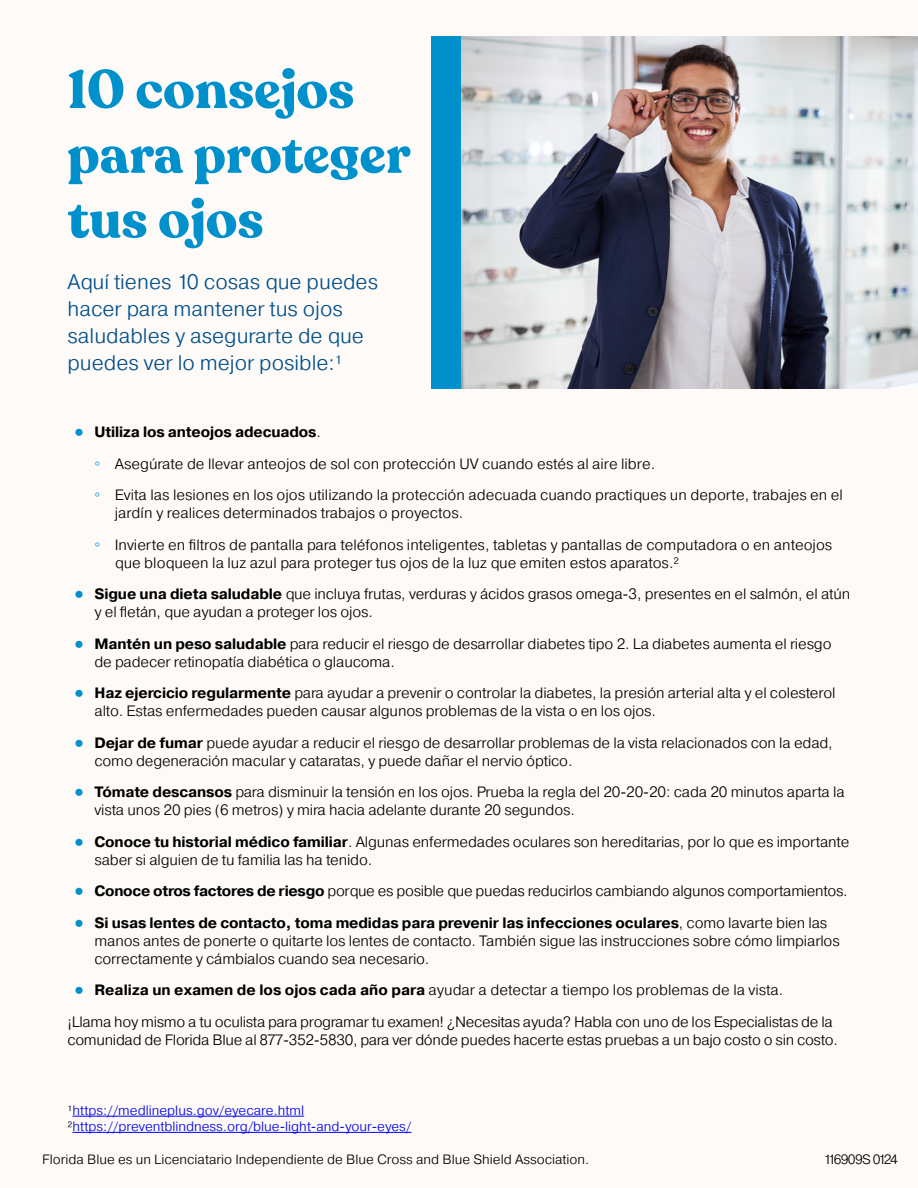
<style>
.page{position:relative;width:918px;height:1188px;background:#fdfaf8}
.page>*{position:absolute;margin:0;border:0;box-sizing:border-box;transform-origin:0 0}
.t1{font:700 54px/64.8px "Recoleta";color:#0091cc}
.t2{font:300 21px/27px "Pragmatica";color:#004f8a}
.t3{font:300 15px/18px "Pragmatica";letter-spacing:-.01em;color:#000}
.t4{font:700 15px "Pragmatica";letter-spacing:-.01em;color:#000}
.t5{font:300 13.5px "Pragmatica";color:#00e}
.t6{font:300 13.5px "Pragmatica";color:#000}
.t7{font:300 13.5px "Pragmatica";letter-spacing:-.115em;color:#000}
.s1{font-family:"Arial";font-size:16.5px;color:#0091cc}
.s2{font-weight:300}
.s3{font-family:"Arial";font-weight:400;font-size:16.5px;color:#0091cc}
.s4{font-family:"Arial";font-weight:700;font-size:16.5px;color:#0091cc}
.s5{font-weight:700}
.s6{color:#000}
</style>
<div class="page">
<img style="left:461px;top:37px;width:457px;height:352px">
<hr style="left:72px;top:1116px;width:232px;height:1px;background:#00e">
<hr style="left:73px;top:1132px;width:338px;height:1px;background:#00e">
<div style="left:432px;top:37px;width:29px;height:352px;background:#0091cc"></div>
<h1 class="t1" style="left:68px;top:58px;width:344px">10 consejos para proteger tus ojos</h1>
<h2 class="t2" style="left:68px;top:268px;width:312px">Aquí tienes 10 cosas que puedes hacer para mantener tus ojos saludables y asegurarte de que puedes ver lo mejor posible:¹</h2>
<p class="t4" style="left:74px;top:422px;width:248px"><span class="s1">●</span> Utiliza los anteojos adecuados<span class="s2">.</span></p>
<p class="t3" style="left:94px;top:454px;width:562px"><span class="s3">◦</span> Asegúrate de llevar anteojos de sol con protección UV cuando estés al aire libre.</p>
<p class="t3" style="left:115px;top:486px;width:730px;text-indent:-20px"><span class="s3">◦</span> Evita las lesiones en los ojos utilizando la protección adecuada cuando practiques un deporte, trabajes en el jardín y realices determinados trabajos o proyectos.</p>
<p class="t3" style="left:115px;top:535px;width:719px;text-indent:-20px"><span class="s3">◦</span> Invierte en filtros de pantalla para teléfonos inteligentes, tabletas y pantallas de computadora o en anteojos que bloqueen la luz azul para proteger tus ojos de la luz que emiten estos aparatos.²</p>
<p class="t3" style="left:94px;top:585px;width:757px;text-indent:-20px"><span class="s4">●</span> <span class="s5">Sigue una dieta saludable</span> que incluya frutas, verduras y ácidos grasos omega-3, presentes en el salmón, el atún y el fletán, que ayudan a proteger los ojos.</p>
<p class="t3" style="left:94px;top:634px;width:739px;text-indent:-20px"><span class="s4">●</span> <span class="s5">Mantén un peso saludable</span> para reducir el riesgo de desarrollar diabetes tipo 2. La diabetes aumenta el riesgo de padecer retinopatía diabética o glaucoma.</p>
<p class="t3" style="left:94px;top:684px;width:743px;text-indent:-20px"><span class="s4">●</span> <span class="s5">Haz ejercicio regularmente</span> para ayudar a prevenir o controlar la diabetes, la presión arterial alta y el colesterol alto. Estas enfermedades pueden causar algunos problemas de la vista o en los ojos.</p>
<p class="t3" style="left:94px;top:733px;width:740px;text-indent:-20px"><span class="s4">●</span> <span class="s5">Dejar de fumar</span> puede ayudar a reducir el riesgo de desarrollar problemas de la vista relacionados con la edad, como degeneración macular y cataratas, y puede dañar el nervio óptico.</p>
<p class="t3" style="left:94px;top:783px;width:752px;text-indent:-20px"><span class="s4">●</span> <span class="s5">Tómate descansos</span> para disminuir la tensión en los ojos. Prueba la regla del 20-20-20: cada 20 minutos aparta la vista unos 20 pies (6 metros) y mira hacia adelante durante 20 segundos.</p>
<p class="t3" style="left:94px;top:832px;width:756px;text-indent:-20px"><span class="s4">●</span> <span class="s5">Conoce tu historial médico familiar</span>. Algunas enfermedades oculares son hereditarias, por lo que es importante saber si alguien de tu familia las ha tenido.</p>
<p class="t3" style="left:74px;top:882px;width:775px"><span class="s4">●</span> <span class="s5">Conoce otros factores de riesgo</span> porque es posible que puedas reducirlos cambiando algunos comportamientos.</p>
<p class="t3" style="left:94px;top:913px;width:747px;text-indent:-20px"><span class="s4">●</span> <span class="s5">Si usas lentes de contacto, toma medidas para prevenir las infecciones oculares</span>, como lavarte bien las manos antes de ponerte o quitarte los lentes de contacto. También sigue las instrucciones sobre cómo limpiarlos correctamente y cámbialos cuando sea necesario.</p>
<p class="t3" style="left:74px;top:981px;width:711px"><span class="s4">●</span> <span class="s5">Realiza un examen de los ojos cada año para</span> ayudar a detectar a tiempo los problemas de la vista.</p>
<p class="t3" style="left:68px;top:1012px;width:772px">¡Llama hoy mismo a tu oculista para programar tu examen! ¿Necesitas ayuda? Habla con uno de los Especialistas de la comunidad de Florida Blue al 877-352-5830, para ver dónde puedes hacerte estas pruebas a un bajo costo o sin costo.</p>
<p class="t5" style="left:68px;top:1102px;width:238px"><span class="s6">¹</span>https://medlineplus.gov/eyecare.html</p>
<p class="t5" style="left:68px;top:1118px;width:345px"><span class="s6">²</span>https://preventblindness.org/blue-light-and-your-eyes/</p>
<p class="t6" style="left:42px;top:1151px;width:549px">Florida Blue es un Licenciatario Independiente de Blue Cross and Blue Shield Association.</p>
<p class="t7" style="left:823px;top:1151px;width:76px">116909S 0124</p>
</div>
